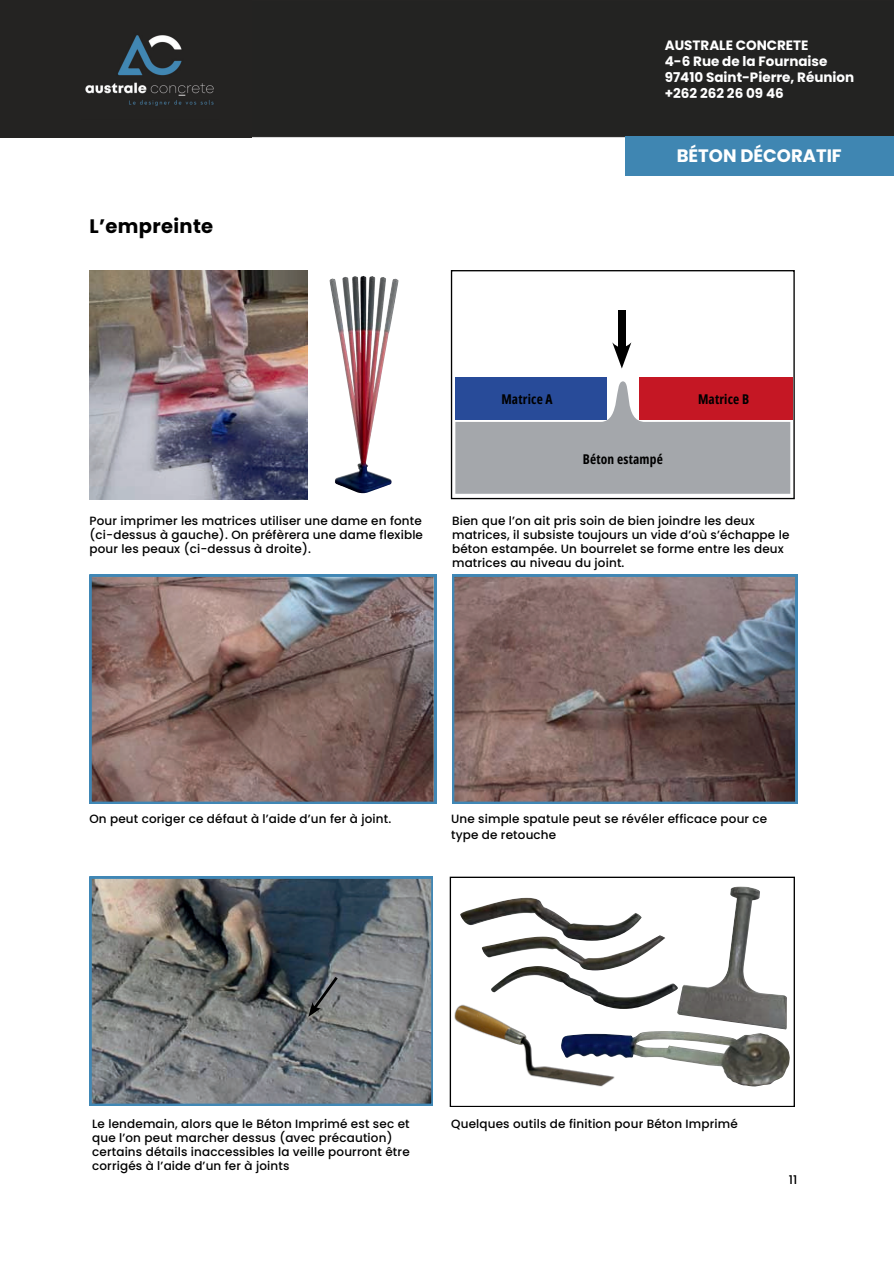
<style>
.page{position:relative;width:894px;height:1264px;background:#fff}
.page>*{position:absolute;margin:0;border:0;box-sizing:border-box;transform-origin:0 0}
.t1{font:700 19.5px "Poppins";letter-spacing:.015em;color:#000}
.t2{font:700 18px "Poppins";color:#fff}
.t3{font:700 13.5px/15.8px "Poppins";color:#fff}
.t4{font:700 13.5px "Open Sans Condensed";letter-spacing:.015em;color:#000}
.t5{font:500 12px/14px "Poppins";letter-spacing:.015em;color:#000}
</style>
<div class="page">
<svg style="left:89px;top:574px;width:347px;height:229px;background:#806b69"></svg>
<svg style="left:449px;top:876px;width:345px;height:231px"></svg>
<img style="left:677px;top:886px;width:109px;height:143px">
<img style="left:460px;top:897px;width:181px;height:43px">
<img style="left:481px;top:935px;width:184px;height:35px">
<img style="left:490px;top:966px;width:188px;height:42px">
<img style="left:449px;top:995px;width:175px;height:97px">
<img style="left:561px;top:1031px;width:228px;height:55px">
<svg style="left:450px;top:270px;width:344px;height:229px"></svg>
<div style="left:455px;top:377px;width:151px;height:42px;background:#284b99"></div>
<div style="left:639px;top:377px;width:153px;height:42px;background:#c51724"></div>
<svg style="left:455px;top:381px;width:335px;height:113px"></svg>
<div style="left:618px;top:311px;width:7px;height:42px;background:#000"></div>
<svg style="left:612px;top:342px;width:19px;height:26px"></svg>
<img style="left:89px;top:270px;width:219px;height:229px">
<img style="left:350px;top:276px;width:13px;height:96px">
<svg style="left:89px;top:876px;width:344px;height:229px;background:#6e7377"></svg>
<svg style="left:308px;top:976px;width:29px;height:40px"></svg>
<div style="left:0;top:0;width:893px;height:138px;background:#232322"></div>
<div style="left:625px;top:136px;width:268px;height:39px;background:#3f86b2"></div>
<div style="left:0;top:0;width:251px;height:137px;background:#242322"></div>
<img style="left:85px;top:35px;width:129px;height:71px">
<svg style="left:452px;top:574px;width:345px;height:229px;background:#776565"></svg>
<h1 class="t1" style="left:89px;top:215px;width:125px">L’empreinte</h1>
<p class="t3" style="left:664px;top:38px;width:191px">AUSTRALE CONCRETE<br>4-6 Rue de la Fournaise<br>97410 Saint-Pierre, Réunion +262 262 26 09 46</p>
<h2 class="t2" style="left:676px;top:145px;width:166px">BÉTON DÉCORATIF</h2>
<p class="t5" style="left:89px;top:514px;width:335px;text-align:justify">Pour imprimer les matrices utiliser une dame en fonte (ci-dessus à gauche). On préfèrera une dame flexible pour les peaux (ci-dessus à droite).</p>
<p class="t4" style="left:501px;top:389px;width:53px">Matrice A</p>
<p class="t4" style="left:582px;top:449px;width:81px">Béton estampé</p>
<p class="t4" style="left:697px;top:389px;width:53px">Matrice B</p>
<p class="t5" style="left:452px;top:514px;width:339px">Bien que l’on ait pris soin de bien joindre les deux matrices, il subsiste toujours un vide d’où s’échappe le béton estampée. Un bourrelet se forme entre les deux matrices au niveau du joint.</p>
<p class="t5" style="left:89px;top:812px;width:303px">On peut coriger ce défaut à l’aide d’un fer à joint.</p>
<p class="t5" style="left:451px;top:811px;width:318px;line-height:15.9px">Une simple spatule peut se révéler efficace pour ce type de retouche</p>
<p class="t5" style="left:92px;top:1117px;width:319px">Le lendemain, alors que le Béton Imprimé est sec et que l’on peut marcher dessus (avec précaution) certains détails inaccessibles la veille pourront être corrigés à l’aide d’un fer à joints</p>
<p class="t5" style="left:451px;top:1116px;width:288px">Quelques outils de finition pour Béton Imprimé</p>
<p class="t5" style="left:788px;top:1172px;width:10px">11</p>
</div>
